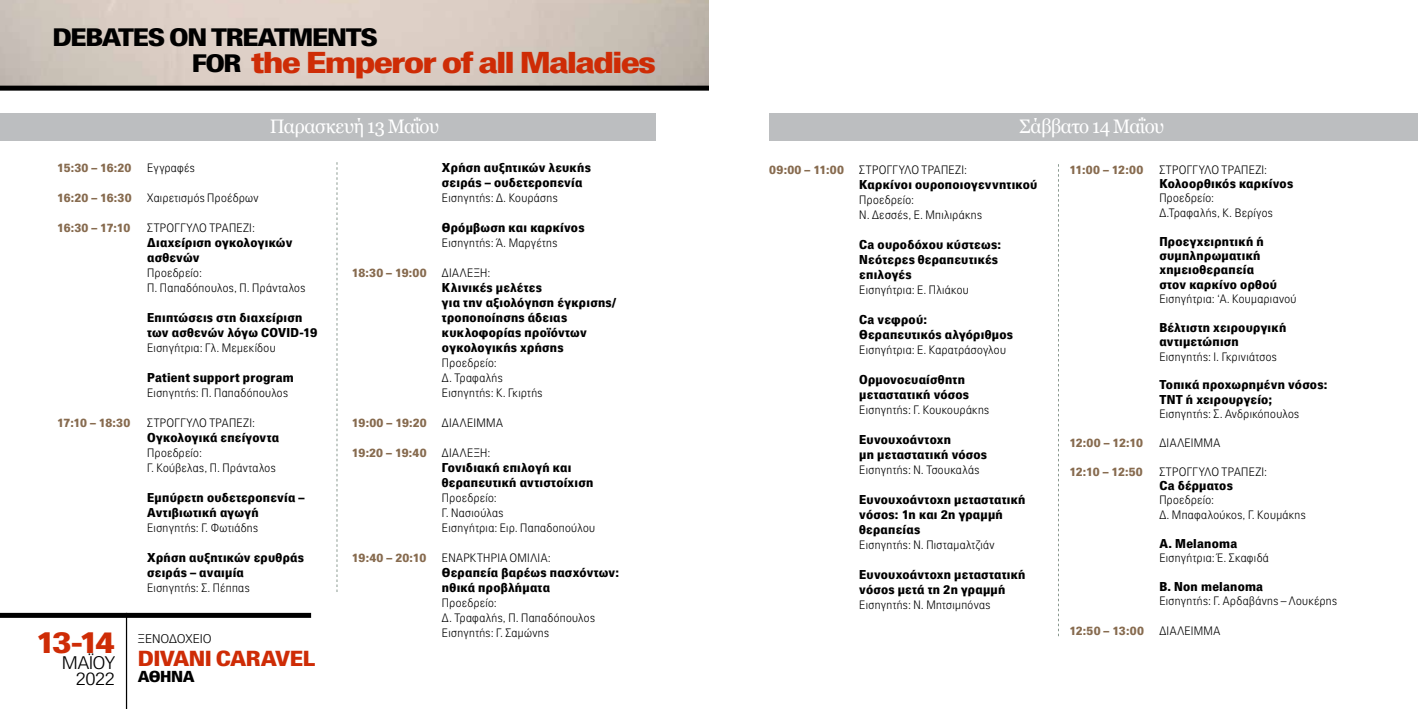
<style>
.page{position:relative;width:1418px;height:709px;background:#fff}
.page>*{position:absolute;margin:0;border:0;box-sizing:border-box;transform-origin:0 0}
.t1{font:900 29.5px "PF Paperback";color:#ce2c06;scale:1.11 1}
.t2{font:900 29.38px "PF Paperback";letter-spacing:-.05em;color:#ce2c06;scale:1.2 1}
.t3{font:900 24.5px "PF Paperback";letter-spacing:-.05em;color:#000;scale:1.13 1}
.t4{font:900 21.25px "PF Paperback";letter-spacing:-.03em;color:#ce2c06;scale:1.09 1}
.t5{font:19.5px "Georgia";letter-spacing:-.025em;color:#fff;scale:.95 1}
.t6{font:300 17.75px/15.9px "PF Paperback";letter-spacing:-.025em;color:#000;text-align:right;scale:1.11 1}
.t7{font:900 15.5px "PF Paperback";color:#000;scale:1.09 1}
.t8{font:900 12.5px/15px "PF Paperback";letter-spacing:.02em;color:#000}
.t9{font:300 12.25px "PF Paperback";color:#000;scale:1.09 1}
.t10{font:300 11.88px/15px "PF Paperback";letter-spacing:.035em;color:#000}
.t11{font:900 11.88px "PF Paperback";letter-spacing:-.025em;color:#876b4f}
.s1{font-size:24.5px;color:#000}
.s2{font-weight:300;color:#000}
</style>
<div class="page">
<svg style="left:337px;top:162px;width:1px;height:430px"></svg>
<svg style="left:1058px;top:164px;width:1px;height:472px"></svg>
<div style="left:0;top:114px;width:656px;height:27px;background:#bcbec0"></div>
<div style="left:769px;top:114px;width:648px;height:27px;background:#bcbec0"></div>
<hr style="left:126px;top:613px;width:1px;height:96px;background:#000">
<div style="left:0;top:613px;width:311px;height:5px;background:#000"></div>
<img style="left:0;top:0;width:709px;height:86px">
<div style="left:0;top:86px;width:709px;height:5px;background:#000"></div>
<h3 class="t3" style="left:52px;top:22px;width:290px">Debates on Treatments</h3>
<h2 class="t2" style="left:192px;top:44px;width:388px"><span class="s1">for</span> the Emperor of all Maladies</h2>
<h3 class="t5" style="left:270px;top:112px;width:180px">Παρασκευή 13 Μαΐου</h3>
<h3 class="t5" style="left:1019px;top:112px;width:154px">Σάββατο 14 Μαΐου</h3>
<p class="t11" style="left:57px;top:160px;width:76px">15:30 – 16:20</p>
<p class="t10" style="left:147px;top:160px;width:49px">Εγγραφές</p>
<p class="t11" style="left:57px;top:190px;width:76px">16:20 – 16:30</p>
<p class="t10" style="left:147px;top:190px;width:113px">Χαιρετισμός Προέδρων</p>
<p class="t11" style="left:57px;top:220px;width:75px">16:30 – 17:10</p>
<p class="t10" style="left:147px;top:220px;width:109px">ΣΤΡΟΓΓΥΛΟ ΤΡΑΠ ΕΖΙ:</p>
<p class="t8" style="left:147px;top:234px;width:147px">Διαχείριση ογκολογικών ασθενών</p>
<p class="t10" style="left:57px;top:265px;width:34px">Π</p>
<p class="t10" style="left:155px;top:265px;width:49px">ροεδρείο:</p>
<p class="t10" style="left:57px;top:280px;width:34px">Π</p>
<p class="t10" style="left:154px;top:280px;width:152px">. Παπαδόπουλος, Π. Πράνταλος</p>
<p class="t8" style="left:147px;top:309px;width:172px">Επιπτώσεις στη διαχείριση των ασθενών λόγω COVI D-19</p>
<p class="t10" style="left:147px;top:340px;width:130px">Εισηγήτρια: Γλ. Μεμεκίδου</p>
<p class="t8" style="left:147px;top:369px;width:148px">Patient support program</p>
<p class="t10" style="left:147px;top:385px;width:142px">Εισηγητής: Π. Παπαδόπουλος</p>
<p class="t11" style="left:57px;top:415px;width:75px">17:10 – 18:30</p>
<p class="t10" style="left:147px;top:415px;width:109px">ΣΤΡΟΓΓΥΛΟ ΤΡΑΠ ΕΖΙ:</p>
<p class="t8" style="left:147px;top:429px;width:133px">Ογκολογικά επείγοντα</p>
<p class="t10" style="left:57px;top:445px;width:34px">Π</p>
<p class="t10" style="left:155px;top:445px;width:49px">ροεδρείο:</p>
<p class="t10" style="left:57px;top:460px;width:33px">Γ</p>
<p class="t10" style="left:151px;top:460px;width:126px">. Κούβελας, Π. Πράνταλος</p>
<p class="t8" style="left:147px;top:489px;width:159px">Εμπύρετη ουδετεροπενία –<br>Αντιβιωτική αγωγή</p>
<p class="t10" style="left:147px;top:520px;width:112px">Εισηγητής: Γ. Φωτιάδης</p>
<p class="t8" style="left:147px;top:549px;width:158px">Χρήση αυξητικών ερυθράς σειράς – αναιμία</p>
<p class="t10" style="left:147px;top:580px;width:104px">Εισηγητής: Σ. Πέππας</p>
<h1 class="t1" style="left:36px;top:624px;width:73px">13-14</h1>
<h3 class="t6" style="left:62px;top:654px;width:49px">maϊου<br>2022</h3>
<p class="t9" style="left:138px;top:631px;width:43px">Ξενοδοχείο</p>
<h3 class="t4" style="left:138px;top:645px;width:164px">Divani Caravel</h3>
<p class="t7" style="left:138px;top:666px;width:52px">Αθήνα</p>
<p class="t8" style="left:442px;top:160px;width:150px">Χρήση αυξητικών λευκής σειράς – ουδετεροπενία</p>
<p class="t10" style="left:442px;top:190px;width:117px">Εισηγητής: Δ. Κουράσης</p>
<p class="t8" style="left:442px;top:220px;width:144px">Θρόμβωση και καρκίνος</p>
<p class="t10" style="left:442px;top:235px;width:117px">Εισηγητής: Ά. Μαργέτης</p>
<p class="t11" style="left:352px;top:266px;width:84px">18:30 – 19:00 <span class="s2">ΔΙΑ</span></p>
<p class="t10" style="left:460px;top:265px;width:32px">ΛΕΞΗ:</p>
<p class="t8" style="left:442px;top:280px;width:175px">Κλινικές μελέτες<br>για την αξιολόγηση έγκρισης/ τροποποίησης άδειας κυκλοφορίας προϊόντων ογκολογικής χρήσης</p>
<p class="t10" style="left:352px;top:355px;width:34px">Π</p>
<p class="t10" style="left:449px;top:355px;width:49px">ροεδρείο:</p>
<p class="t10" style="left:352px;top:370px;width:34px">Δ</p>
<p class="t10" style="left:442px;top:370px;width:102px;text-indent:7px">. Τραφαλής<br>Εισηγητής: Κ. Γκιρτής</p>
<p class="t11" style="left:352px;top:416px;width:84px">19:00 – 19:20 <span class="s2">ΔΙΑ</span></p>
<p class="t10" style="left:460px;top:415px;width:44px">ΛΕΙΜΜΑ</p>
<p class="t11" style="left:352px;top:446px;width:84px">19:20 – 19:40 <span class="s2">ΔΙΑ</span></p>
<p class="t10" style="left:460px;top:445px;width:32px">ΛΕΞΗ:</p>
<p class="t8" style="left:442px;top:460px;width:153px">Γονιδιακή επιλογή και θεραπευτική αντιστοίχιση</p>
<p class="t10" style="left:352px;top:490px;width:34px">Π</p>
<p class="t10" style="left:449px;top:490px;width:49px">ροεδρείο:</p>
<p class="t10" style="left:352px;top:505px;width:33px">Γ</p>
<p class="t10" style="left:442px;top:505px;width:155px;text-indent:4px">. Νασιούλας<br>Εισηγήτρια: Ειρ. Παπαδοπούλου</p>
<p class="t11" style="left:352px;top:551px;width:76px">19:40 – 20:10</p>
<p class="t10" style="left:442px;top:550px;width:110px">Εναρκτήρια ομ ιλία:</p>
<p class="t8" style="left:442px;top:565px;width:179px">Θεραπεία βαρέως πασχόντων: ηθικά προβλήματα</p>
<p class="t10" style="left:352px;top:595px;width:34px">Π</p>
<p class="t10" style="left:449px;top:595px;width:49px">ροεδρείο:</p>
<p class="t10" style="left:352px;top:610px;width:34px">Δ</p>
<p class="t10" style="left:442px;top:610px;width:155px;text-indent:7px">. Τραφαλής, Π. Παπαδόπουλος<br>Εισηγητής: Γ. Σαμώνης</p>
<p class="t11" style="left:769px;top:162px;width:76px">09:00 – 11:00</p>
<p class="t10" style="left:859px;top:162px;width:109px">ΣΤΡΟΓΓΥΛΟ ΤΡΑΠ ΕΖΙ:</p>
<p class="t8" style="left:859px;top:176px;width:180px">Καρκίνοι ουροποιογεννητικού</p>
<p class="t10" style="left:769px;top:192px;width:34px">Π</p>
<p class="t10" style="left:867px;top:192px;width:49px">ροεδρείο:</p>
<p class="t10" style="left:769px;top:207px;width:34px">Ν</p>
<p class="t10" style="left:866px;top:207px;width:117px">. Δεσσές, Ε. Μπιλιράκης</p>
<p class="t8" style="left:859px;top:236px;width:143px">Ca ουροδόχου κύστεως:</p>
<p class="t8" style="left:769px;top:251px;width:34px">Ν</p>
<p class="t8" style="left:859px;top:251px;width:140px;text-indent:9px">εότερες θεραπευτικές επιλογές</p>
<p class="t10" style="left:859px;top:282px;width:111px">Εισηγήτρια: Ε. Πλιάκου</p>
<p class="t8" style="left:859px;top:311px;width:69px">Ca νεφρού:</p>
<p class="t8" style="left:769px;top:326px;width:34px">Θ</p>
<p class="t8" style="left:868px;top:326px;width:146px">εραπευτικός αλγόριθμος</p>
<p class="t10" style="left:859px;top:342px;width:148px">Εισηγήτρια: Ε. Καρατράσογλου</p>
<p class="t8" style="left:859px;top:371px;width:111px">Ορμονοευαίσθητη μεταστατική νόσος</p>
<p class="t10" style="left:859px;top:402px;width:131px">Εισηγητής: Γ. Κουκουράκης</p>
<p class="t8" style="left:859px;top:431px;width:129px">Ευνουχοάντοχη<br>μη μεταστατική νόσος</p>
<p class="t10" style="left:859px;top:462px;width:122px">Εισηγητής: Ν. Τσουκαλάς</p>
<p class="t8" style="left:859px;top:491px;width:168px">Ευνουχοάντοχη μεταστατική νόσος: 1η και 2η γραμμή θεραπείας</p>
<p class="t10" style="left:859px;top:537px;width:137px">Εισηγητής: Ν. Πισταμαλτζιάν</p>
<p class="t8" style="left:859px;top:566px;width:168px">Ευνουχοάντοχη μεταστατική νόσος μετά τη 2η γραμμή</p>
<p class="t10" style="left:859px;top:597px;width:133px">Εισηγητής: Ν. Μητσιμπόνας</p>
<p class="t11" style="left:1069px;top:162px;width:75px">11:00 – 12:00</p>
<p class="t10" style="left:1159px;top:162px;width:109px">ΣΤΡΟΓΓΥΛΟ ΤΡΑΠ ΕΖΙ:</p>
<p class="t8" style="left:1159px;top:176px;width:135px">Κολοορθικός καρκίνος</p>
<p class="t10" style="left:1069px;top:190px;width:34px">Π</p>
<p class="t10" style="left:1166px;top:190px;width:49px">ροεδρείο:</p>
<p class="t10" style="left:1069px;top:205px;width:34px">Δ</p>
<p class="t10" style="left:1166px;top:205px;width:108px">.Τραφαλής, Κ. Βερίγος</p>
<p class="t8" style="left:1159px;top:233px;width:119px;line-height:14.4px">Προεγχειρητική ή συμπληρωματική χημειοθεραπεία στον καρκίνο ορθού</p>
<p class="t10" style="left:1159px;top:291px;width:139px">Εισηγήτρια: ‘Α. Κουμαριανού</p>
<p class="t8" style="left:1159px;top:320px;width:128px;line-height:14.4px">Βέλτιστη χειρουργική αντιμετώπιση</p>
<p class="t10" style="left:1159px;top:349px;width:119px">Εισηγητής: Ι. Γκρινιάτσος</p>
<p class="t8" style="left:1159px;top:377px;width:169px;line-height:14.4px">Τοπικά προχωρημένη νόσος:<br>ΤΝΤ ή χειρουργείο;</p>
<p class="t10" style="left:1159px;top:406px;width:141px">Εισηγητής: Σ. Ανδρικόπουλος</p>
<p class="t11" style="left:1069px;top:435px;width:84px">12:00 – 12:10 <span class="s2">ΔΙΑ</span></p>
<p class="t10" style="left:1177px;top:435px;width:44px">ΛΕΙΜΜΑ</p>
<p class="t11" style="left:1069px;top:464px;width:75px">12:10 – 12:50</p>
<p class="t10" style="left:1159px;top:464px;width:109px">ΣΤΡΟΓΓΥΛΟ ΤΡΑΠ ΕΖΙ:</p>
<p class="t8" style="left:1159px;top:478px;width:75px">Ca δέρματος</p>
<p class="t10" style="left:1069px;top:492px;width:34px">Π</p>
<p class="t10" style="left:1166px;top:492px;width:49px">ροεδρείο:</p>
<p class="t10" style="left:1069px;top:507px;width:34px">Δ</p>
<p class="t10" style="left:1166px;top:507px;width:141px">. Μπαφαλούκος, Γ. Κουμάκης</p>
<p class="t8" style="left:1159px;top:535px;width:79px">Α. Melanoma</p>
<p class="t10" style="left:1159px;top:550px;width:111px">Εισηγήτρια: Έ. Σκαφιδά</p>
<p class="t8" style="left:1069px;top:578px;width:34px">B</p>
<p class="t8" style="left:1167px;top:578px;width:97px">. Non melanoma</p>
<p class="t10" style="left:1159px;top:593px;width:179px">Εισηγητής: Γ. Αρδαβάνης – Λουκέρης</p>
<p class="t11" style="left:1069px;top:623px;width:84px">12:50 – 13:00 <span class="s2">ΔΙΑ</span></p>
<p class="t10" style="left:1177px;top:622px;width:44px">ΛΕΙΜΜΑ</p>
</div>
